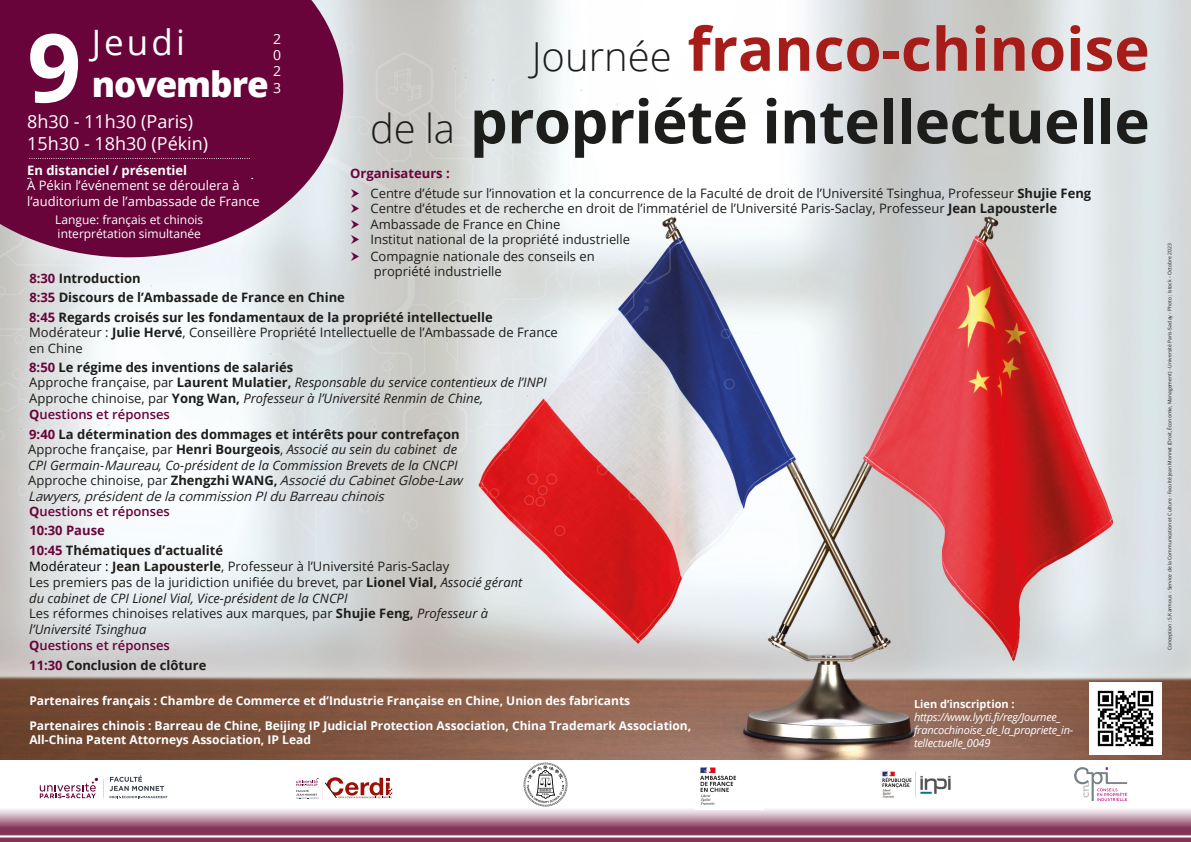
<style>
.page{position:relative;width:1191px;height:842px;background:#fff}
.page>*{position:absolute;margin:0;border:0;box-sizing:border-box;transform-origin:0 0}
.t1{font:700 95px "Open Sans";color:#fff}
.t2{font:700 60px "Open Sans";letter-spacing:-.01em;color:#1d1d1b}
.t3{font:700 60px "Open Sans";color:#a51c18}
.t4{font:800 35px "Open Sans";letter-spacing:-.03em;color:#fff}
.t5{font:35px "Open Sans";letter-spacing:.09em;color:#fff}
.t6{font:18px "Open Sans";color:#fff}
.t7{font:14px "Open Sans";color:#fff}
.t8{font:13px/15.9px "Open Sans";color:#1d1d1b}
.t9{font:italic 13px/15.4px "Open Sans";color:#1d1d1b}
.t10{font:italic 13px/16px "Open Sans";color:#1d1d1b}
.t11{font:700 13px "Open Sans";color:#1d1d1b}
.t12{font:13px "Open Sans";color:#fff}
.t13{font:700 13px "Open Sans";color:#69043b}
.t14{font:700 13px "Open Sans";color:#fff}
.t15{font:700 12px/14.4px "Open Sans";color:#fff}
.t16{font:12px/14.4px "Open Sans";color:#fff}
.t17{font:italic 11px/13.1px "Open Sans";letter-spacing:-.02em;color:#fff}
.t18{font:5px "Open Sans";color:#1d1d1b}
.s1{font-weight:300;font-size:40px;color:#1d1d1b}
.s2{font-weight:300;font-size:40px}
.s3{font-weight:700}
.s4{color:#69043b}
.s5{font-weight:700;color:#69043b}
.s6{font-weight:700;font-style:normal;color:#69043b}
.s7{font-weight:700;font-style:normal}
.s8{font-style:normal}
.s9{font-weight:600;font-style:normal;color:#69043b}
.s10{font-style:inherit}
.s11{color:#000}
.s12{font-style:italic}
.s13{font-weight:600;color:#69043b}
</style>
<div class="page">
<img style="left:0;top:0;width:1190px;height:759px">
<svg style="left:40px;top:775px;width:128px;height:24px"></svg>
<svg style="left:0;top:809px;width:1191px;height:32px;background:#af7d94"></svg>
<div style="left:176px;top:533px;width:11px;height:11px;border:1px solid #fff;border-radius:50%"></div>
<div style="left:51px;top:530px;width:10px;height:11px;border:1px solid #fff;border-radius:50%"></div>
<div style="left:724px;top:379px;width:11px;height:10px;border:1px solid #fff;border-radius:50%"></div>
<div style="left:732px;top:518px;width:11px;height:11px;border:1px solid #fff;border-radius:50%"></div>
<div style="left:721px;top:329px;width:10px;height:10px;border:1px solid #fff;border-radius:50%"></div>
<div style="left:675px;top:508px;width:10px;height:10px;border:1px solid #fff;border-radius:50%"></div>
<hr style="left:316px;top:480px;width:1px;height:79px;background:#fff">
<img style="left:343px;top:0;width:374px;height:505px">
<img style="left:679px;top:334px;width:41px;height:118px">
<img style="left:475px;top:32px;width:107px;height:7px">
<img style="left:679px;top:193px;width:34px;height:133px">
<img style="left:343px;top:11px;width:132px;height:28px">
<div style="left:0;top:0;width:343px;height:39px;background:#69043b"></div>
<svg style="left:296px;top:777px;width:96px;height:23px"></svg>
<img style="left:1089px;top:682px;width:72px;height:72px">
<img style="left:696px;top:767px;width:68px;height:43px">
<img style="left:882px;top:771px;width:69px;height:27px">
<img style="left:523px;top:762px;width:44px;height:45px">
<img style="left:1074px;top:767px;width:53px;height:34px">
<svg style="left:0;top:39px;width:679px;height:499px"></svg>
<p class="t1" style="left:27px;top:1px;width:56px">9</p>
<p class="t5" style="left:92px;top:18px;width:95px">Jeudi</p>
<p class="t4" style="left:92px;top:58px;width:178px">novembre</p>
<p class="t7" style="left:273px;top:29px;width:10px">2</p>
<p class="t7" style="left:273px;top:46px;width:10px">0</p>
<p class="t7" style="left:273px;top:62px;width:10px">2</p>
<p class="t7" style="left:273px;top:78px;width:10px">3</p>
<p class="t6" style="left:27px;top:110px;width:167px">8h30 - 11h30 (Paris)</p>
<p class="t6" style="left:27px;top:131px;width:182px">15h30 - 18h30 (Pékin)</p>
<p class="t14" style="left:27px;top:161px;width:162px">En distanciel / présentiel</p>
<p class="t12" style="left:27px;top:177px;width:214px">À Pékin l’événement se déroulera à</p>
<p class="t12" style="left:27px;top:192px;width:234px">l’auditorium de l’ambassade de France</p>
<p class="t16" style="left:55px;top:212px;width:150px">Langue: français et chinois interprétation simultanée</p>
<p class="t3" style="left:532px;top:7px;width:619px"><span class="s1">Journée</span> franco-chinoise</p>
<p class="t2" style="left:370px;top:79px;width:781px"><span class="s2">de la</span> propriété intellectuelle</p>
<p class="t13" style="left:350px;top:164px;width:101px">Organisateurs :</p>
<p class="t8" style="left:370px;top:185px;width:722px">Centre d’étude sur l’innovation et la concurrence de la Faculté de droit de l’Université Tsinghua, Professeur <span class="s3">Shujie Feng</span></p>
<p class="t8" style="left:370px;top:200px;width:688px">Centre d’études et de recherche en droit de l’immatériel de l’Université Paris-Saclay, Professeur <span class="s3">Jean Lapousterle</span></p>
<p class="t8" style="left:370px;top:216px;width:191px">Ambassade de France en Chine</p>
<p class="t8" style="left:370px;top:231px;width:261px">Institut national de la propriété industrielle</p>
<p class="t8" style="left:370px;top:248px;width:226px;line-height:15.5px">Compagnie nationale des conseils en propriété industrielle</p>
<p class="t11" style="left:29px;top:269px;width:113px"><span class="s4">8:30</span> Introduction</p>
<p class="t11" style="left:29px;top:288px;width:317px"><span class="s4">8:35</span> Discours de l’Ambassade de France en Chine</p>
<p class="t8" style="left:29px;top:309px;width:530px;line-height:15.6px"><span class="s5">8:45</span> <span class="s3">Regards croisés sur les fondamentaux de la propriété intellectuelle<br></span>Modérateur : <span class="s3">Julie Hervé</span>, Conseillère Propriété Intellectuelle de l’Ambassade de France en Chine</p>
<p class="t10" style="left:29px;top:358px;width:519px"><span class="s6">8:50</span> <span class="s7">Le régime des inventions de salariés<br></span><span class="s8">Approche française, par</span> <span class="s7">Laurent Mulatier,</span> Responsable du service contentieux de l’INPI <span class="s8">Approche chinoise, par</span> <span class="s7">Yong Wan,</span> Professeur à l’Université Renmin de Chine, <span class="s6">Q</span><span class="s9">uestions et réponses</span></p>
<p class="t9" style="left:28px;top:426px;width:440px"><span class="s6">9:40</span> <span class="s7">La détermination des dommages et intérêts pour contrefaçon </span><span class="s8">Approche française, par</span> <span class="s7">Henri Bourgeois</span><span class="s8">,</span> <span class="s10">Associé au sein du cabinet de CPI Germain-</span>Maureau<span class="s10">, Co-président de la Commission Brevets de la CNCPI </span><span class="s8">Approche chinoise, par</span> <span class="s7">Zhengzhi WANG,</span> AssociéduCabinetGlobe-Law Lawyers,présidentdelacommissionPIduBarreauchinois<br><span class="s6">Q</span><span class="s9">uestions et réponses</span></p>
<p class="t13" style="left:29px;top:521px;width:77px">10:30 Pause</p>
<p class="t8" style="left:29px;top:542px;width:495px"><span class="s5">10:45</span> <span class="s3">Thématiques d’actualité<br></span><span class="s11">Modérateur :</span> <span class="s3">Jean Lapousterle</span>, Professeur à l’Université Paris-Saclay<br>Les premiers pas de la juridiction unifiée du brevet, par <span class="s3">Lionel Vial,</span> <span class="s12">Associé gérant du cabinet de CPI Lionel Vial, Vice-président de la CNCPI<br></span>Les réformes chinoises relatives aux marques, par <span class="s3">Shujie Feng,</span> <span class="s12">Professeur à l’Université Tsinghua<br></span><span class="s5">Q</span><span class="s13">uestions et réponses</span></p>
<p class="t11" style="left:29px;top:656px;width:178px"><span class="s4">11:30</span> Conclusion de clôture</p>
<p class="t15" style="left:29px;top:693px;width:602px">Partenaires français : Chambre de Commerce et d’Industrie Française en Chine, Union des fabricants</p>
<p class="t15" style="left:29px;top:718px;width:663px">Partenaires chinois : Barreau de Chine, Beijing IP Judicial Protection Association, China Trademark Association,<br>All-China Patent Attorneys Association, IP Lead</p>
<p class="t17" style="left:914px;top:697px;width:161px"><span class="s7">Lien d’inscription : </span>https://www.lyyti.fi/reg/Journee_ francochinoise_de_la_propriete_in&shy;tellectuelle_0049</p>
<p class="t18" style="left:1166px;top:650px;width:408px;rotate:-90deg">Conception : S.Karmous - Service de la Communication et Culture - Faculté Jean Monnet (Droit, Économie, Management) - Université Paris-Saclay - Photo : Istock - Octobre 2023</p>
</div>
